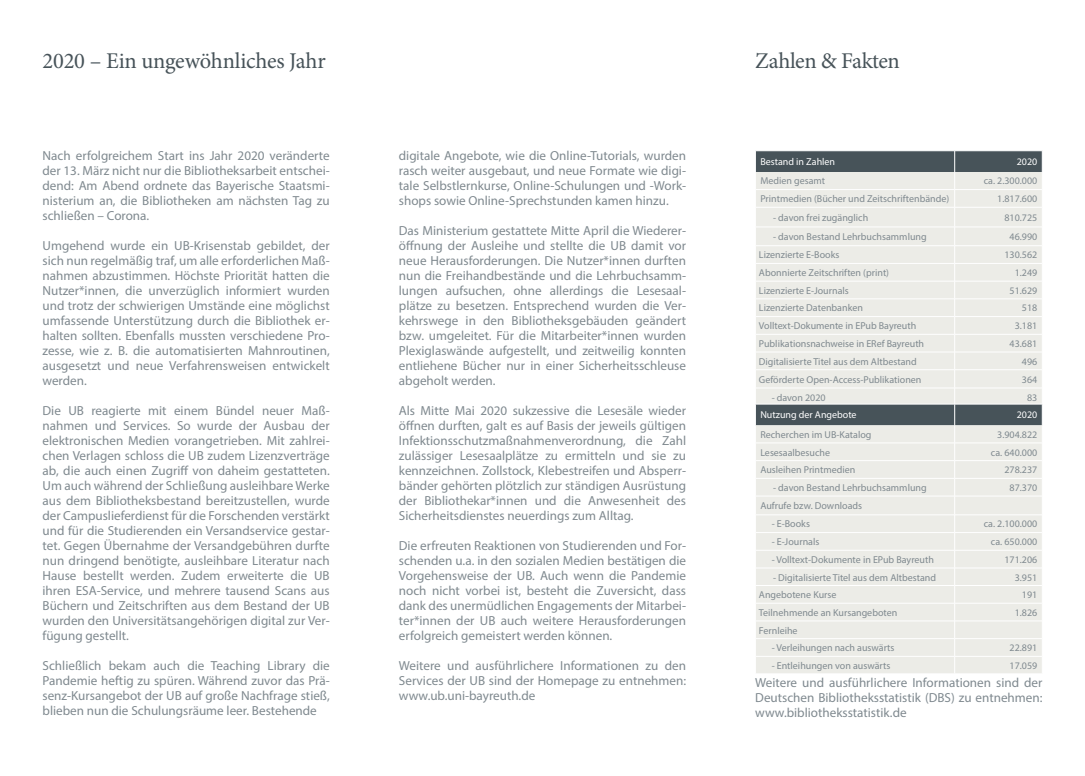
<style>
.page{position:relative;width:1085px;height:776px;background:#fff}
.page>*{position:absolute;margin:0;border:0;box-sizing:border-box;transform-origin:0 0}
.t1{font:22.5px "Minion Pro";letter-spacing:-.015em;color:#475359}
.t2{font:13.12px/15px "Myriad Pro";color:#7f898f;text-align:justify}
.Tabelle_Text_links{font:10px "Myriad Pro";color:#7f898f}
.Tabelle_Überschrift{font:10px "Myriad Pro";color:#fff}
</style>
<div class="page">
<svg style="left:755px;top:151px;width:287px;height:522px;background:#e0e1dd"></svg>
<p class="t1" style="left:43px;top:45px;width:285px">2020 – Ein ungewöhnliches Jahr</p>
<p class="t1" style="left:755px;top:45px;width:146px">Zahlen &amp; Fakten</p>
<p class="t2" style="left:43px;top:148px;width:289px">Nach erfolgreichem Start ins Jahr 2020 veränderte der 13. März nicht nur die Bibliotheksarbeit entschei&shy;dend: Am Abend ordnete das Bayerische Staatsmi&shy;nisterium an, die Bibliotheken am nächsten Tag zu schließen – Corona.</p>
<p class="t2" style="left:43px;top:238px;width:289px">Umgehend wurde ein UB-Krisenstab gebildet, der sich nun regelmäßig traf, um alle erforderlichen Maß&shy;nahmen abzustimmen. Höchste Priorität hatten die Nutzer*innen, die unverzüglich informiert wurden und trotz der schwierigen Umstände eine möglichst umfassende Unterstützung durch die Bibliothek er&shy;halten sollten. Ebenfalls mussten verschiedene Pro&shy;zesse, wie z. B. die automatisierten Mahnroutinen, ausgesetzt und neue Verfahrensweisen entwickelt werden.</p>
<p class="t2" style="left:43px;top:403px;width:289px">Die UB reagierte mit einem Bündel neuer Maß&shy;nahmen und Services. So wurde der Ausbau der elektronischen Medien vorangetrieben. Mit zahlrei&shy;chen Verlagen schloss die UB zudem Lizenzverträge ab, die auch einen Zugriff von daheim gestatteten.<br>Um auch während der Schließung ausleihbare Werke aus dem Bibliotheksbestand bereitzustellen, wurde der Campuslieferdienst für die Forschenden verstärkt und für die Studierenden ein Versandservice gestar&shy;tet. Gegen Übernahme der Versandgebühren durfte nun dringend benötigte, ausleihbare Literatur nach Hause bestellt werden. Zudem erweiterte die UB ihren ESA-Service, und mehrere tausend Scans aus Büchern und Zeitschriften aus dem Bestand der UB wurden den Universitätsangehörigen digital zur Ver&shy;fügung gestellt.</p>
<p class="t2" style="left:43px;top:658px;width:289px">Schließlich bekam auch die Teaching Library die Pandemie heftig zu spüren. Während zuvor das Prä&shy;senz-Kursangebot der UB auf große Nachfrage stieß, blieben nun die Schulungsräume leer. Bestehende</p>
<p class="t2" style="left:399px;top:148px;width:289px">digitale Angebote, wie die Online-Tutorials, wurden rasch weiter ausgebaut, und neue Formate wie digi&shy;tale Selbstlernkurse, Online-Schulungen und -Work&shy;shops sowie Online-Sprechstunden kamen hinzu.</p>
<p class="t2" style="left:399px;top:223px;width:289px">Das Ministerium gestattete Mitte April die Wiederer&shy;öffnung der Ausleihe und stellte die UB damit vor neue Herausforderungen. Die Nutzer*innen durften nun die Freihandbestände und die Lehrbuchsamm&shy;lungen aufsuchen, ohne allerdings die Lesesaal&shy;plätze zu besetzen. Entsprechend wurden die Ver&shy;kehrswege in den Bibliotheksgebäuden geändert bzw. umgeleitet. Für die Mitarbeiter*innen wurden Plexiglaswände aufgestellt, und zeitweilig konnten entliehene Bücher nur in einer Sicherheitsschleuse abgeholt werden.</p>
<p class="t2" style="left:399px;top:403px;width:289px">Als Mitte Mai 2020 sukzessive die Lesesäle wieder öffnen durften, galt es auf Basis der jeweils gültigen Infektionsschutzmaßnahmenverordnung, die Zahl zulässiger Lesesaalplätze zu ermitteln und sie zu kennzeichnen. Zollstock, Klebestreifen und Absperr&shy;bänder gehörten plötzlich zur ständigen Ausrüstung der Bibliothekar*innen und die Anwesenheit des Sicherheitsdienstes neuerdings zum Alltag.</p>
<p class="t2" style="left:399px;top:538px;width:289px">Die erfreuten Reaktionen von Studierenden und For&shy;schenden u.a. in den sozialen Medien bestätigen die Vorgehensweise der UB. Auch wenn die Pandemie noch nicht vorbei ist, besteht die Zuversicht, dass dank des unermüdlichen Engagements der Mitarbei&shy;ter*innen der UB auch weitere Herausforderungen erfolgreich gemeistert werden können.</p>
<p class="t2" style="left:399px;top:658px;width:289px">Weitere und ausführlichere Informationen zu den Services der UB sind der Homepage zu entnehmen: www.ub.uni-bayreuth.de</p>
<p class="Tabelle_Überschrift" style="left:760px;top:156px;width:76px">Bestand in Zahlen</p>
<p class="Tabelle_Überschrift" style="left:1016px;top:156px;width:22px">2020</p>
<p class="Tabelle_Text_links" style="left:760px;top:175px;width:66px">Medien gesamt</p>
<p class="Tabelle_Text_links" style="left:983px;top:175px;width:55px">ca. 2.300.000</p>
<p class="Tabelle_Text_links" style="left:760px;top:193px;width:190px">Printmedien (Bücher und Zeitschriftenbände)</p>
<p class="Tabelle_Text_links" style="left:997px;top:193px;width:42px">1.817.600</p>
<p class="Tabelle_Text_links" style="left:773px;top:211px;width:97px">- davon frei zugänglich</p>
<p class="Tabelle_Text_links" style="left:1004px;top:211px;width:34px">810.725</p>
<p class="Tabelle_Text_links" style="left:773px;top:231px;width:155px">- davon Bestand Lehrbuchsammlung</p>
<p class="Tabelle_Text_links" style="left:1009px;top:231px;width:29px">46.990</p>
<p class="Tabelle_Text_links" style="left:758px;top:249px;width:82px">Lizenzierte E-Books</p>
<p class="Tabelle_Text_links" style="left:1004px;top:249px;width:34px">130.562</p>
<p class="Tabelle_Text_links" style="left:758px;top:267px;width:132px">Abonnierte Zeitschriften (print)</p>
<p class="Tabelle_Text_links" style="left:1014px;top:267px;width:24px">1.249</p>
<p class="Tabelle_Text_links" style="left:758px;top:284px;width:91px">Lizenzierte E-Journals</p>
<p class="Tabelle_Text_links" style="left:1009px;top:284px;width:29px">51.629</p>
<p class="Tabelle_Text_links" style="left:758px;top:302px;width:105px">Lizenzierte Datenbanken</p>
<p class="Tabelle_Text_links" style="left:1021px;top:302px;width:17px">518</p>
<p class="Tabelle_Text_links" style="left:758px;top:320px;width:159px">Volltext-Dokumente in EPub Bayreuth</p>
<p class="Tabelle_Text_links" style="left:1014px;top:320px;width:24px">3.181</p>
<p class="Tabelle_Text_links" style="left:758px;top:337px;width:167px">Publikationsnachweise in ERef Bayreuth</p>
<p class="Tabelle_Text_links" style="left:1009px;top:337px;width:29px">43.681</p>
<p class="Tabelle_Text_links" style="left:758px;top:355px;width:159px">Digitalisierte Titel aus dem Altbestand</p>
<p class="Tabelle_Text_links" style="left:1021px;top:355px;width:17px">496</p>
<p class="Tabelle_Text_links" style="left:758px;top:373px;width:164px">Geförderte Open-Access-Publikationen</p>
<p class="Tabelle_Text_links" style="left:1021px;top:373px;width:17px">364</p>
<p class="Tabelle_Text_links" style="left:771px;top:391px;width:55px">- davon 2020</p>
<p class="Tabelle_Text_links" style="left:1026px;top:391px;width:12px">83</p>
<p class="Tabelle_Überschrift" style="left:760px;top:409px;width:98px">Nutzung der Angebote</p>
<p class="Tabelle_Überschrift" style="left:1016px;top:409px;width:22px">2020</p>
<p class="Tabelle_Text_links" style="left:760px;top:428px;width:113px">Recherchen im UB-Katalog</p>
<p class="Tabelle_Text_links" style="left:997px;top:428px;width:42px">3.904.822</p>
<p class="Tabelle_Text_links" style="left:760px;top:446px;width:71px">Lesesaalbesuche</p>
<p class="Tabelle_Text_links" style="left:990px;top:446px;width:48px">ca. 640.000</p>
<p class="Tabelle_Text_links" style="left:760px;top:464px;width:96px">Ausleihen Printmedien</p>
<p class="Tabelle_Text_links" style="left:1004px;top:464px;width:34px">278.237</p>
<p class="Tabelle_Text_links" style="left:773px;top:481px;width:155px">- davon Bestand Lehrbuchsammlung</p>
<p class="Tabelle_Text_links" style="left:1009px;top:481px;width:29px">87.370</p>
<p class="Tabelle_Text_links" style="left:760px;top:500px;width:103px">Aufrufe bzw. Downloads</p>
<p class="Tabelle_Text_links" style="left:771px;top:518px;width:40px">- E-Books</p>
<p class="Tabelle_Text_links" style="left:983px;top:518px;width:55px">ca. 2.100.000</p>
<p class="Tabelle_Text_links" style="left:771px;top:536px;width:49px">- E-Journals</p>
<p class="Tabelle_Text_links" style="left:990px;top:536px;width:48px">ca. 650.000</p>
<p class="Tabelle_Text_links" style="left:771px;top:553px;width:164px">- Volltext-Dokumente in EPub Bayreuth</p>
<p class="Tabelle_Text_links" style="left:1004px;top:553px;width:34px">171.206</p>
<p class="Tabelle_Text_links" style="left:773px;top:571px;width:164px">- Digitalisierte Titel aus dem Altbestand</p>
<p class="Tabelle_Text_links" style="left:1014px;top:571px;width:24px">3.951</p>
<p class="Tabelle_Text_links" style="left:758px;top:589px;width:79px">Angebotene Kurse</p>
<p class="Tabelle_Text_links" style="left:1021px;top:589px;width:17px">191</p>
<p class="Tabelle_Text_links" style="left:758px;top:606px;width:140px">Teilnehmende an Kursangeboten</p>
<p class="Tabelle_Text_links" style="left:1014px;top:606px;width:24px">1.826</p>
<p class="Tabelle_Text_links" style="left:758px;top:624px;width:40px">Fernleihe</p>
<p class="Tabelle_Text_links" style="left:771px;top:642px;width:124px">- Verleihungen nach auswärts</p>
<p class="Tabelle_Text_links" style="left:1009px;top:642px;width:29px">22.891</p>
<p class="Tabelle_Text_links" style="left:771px;top:659px;width:120px">- Entleihungen von auswärts</p>
<p class="Tabelle_Text_links" style="left:1009px;top:659px;width:29px">17.059</p>
<p class="t2" style="left:755px;top:675px;width:289px">Weitere und ausführlichere Informationen sind der Deutschen Bibliotheksstatistik (DBS) zu entnehmen: www.bibliotheksstatistik.de</p>
</div>
